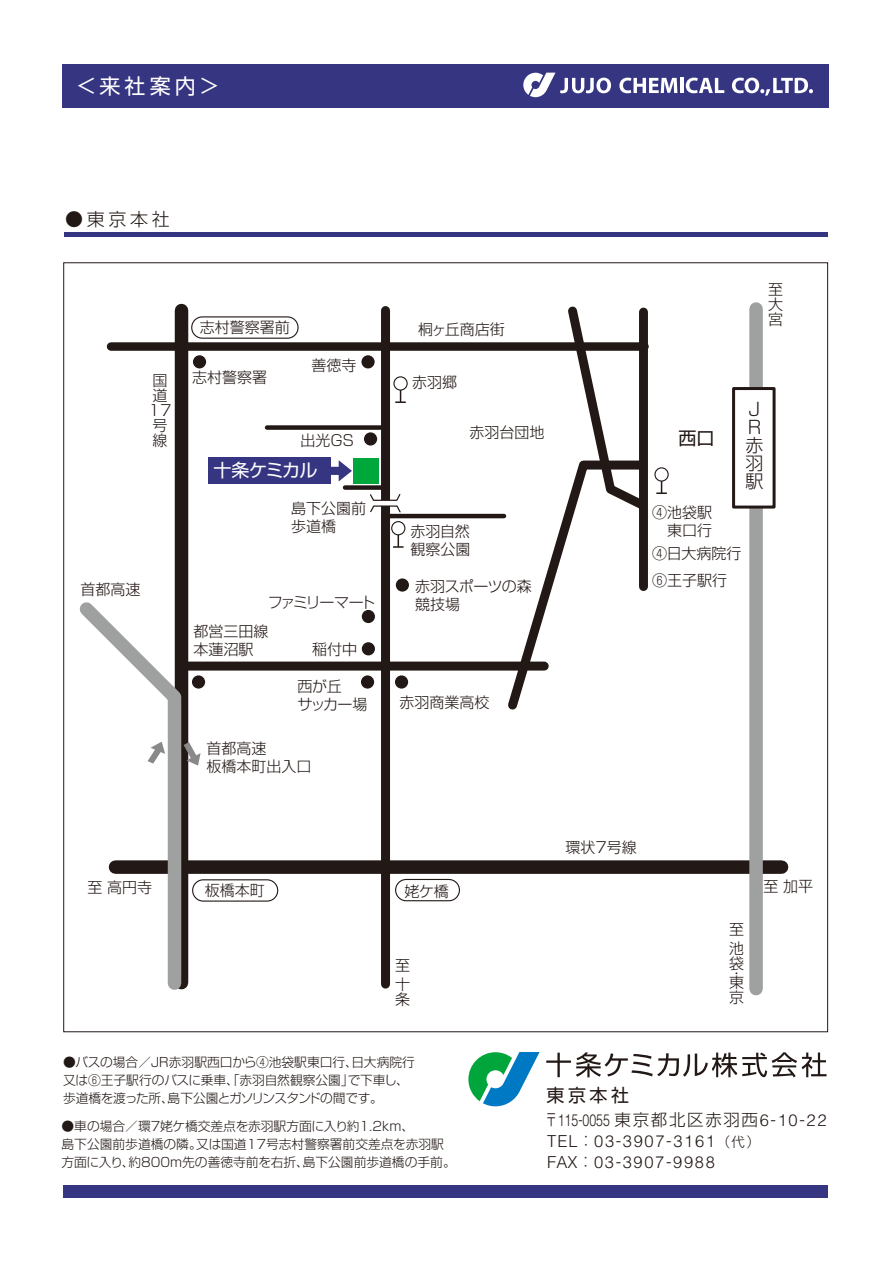
<style>
.page{position:relative;width:893px;height:1263px;background:#fff}
.page>*{position:absolute;margin:0;border:0;box-sizing:border-box;transform-origin:0 0}
.t1{font:21px "Shin Go Pro";color:#fff}
.t2{font:300 18px/18px "Shin Go Pro";color:#221815}
.t3{font:18px "Shin Go Pro";letter-spacing:.2em;color:#221815}
.t4{font:18px "Shin Go Pro";letter-spacing:-.035em;color:#fff}
.t5{font:300 16.5px/21px "Helvetica";letter-spacing:.1em;color:#221815;scale:.75 1}
.t6{font:300 15px/15px "Shin Go Pro";color:#221815}
.t7{font:300 15px/18px "Shin Go Pro";letter-spacing:-.02em;color:#221815}
.t8{font:300 15px/18px "Shin Go Pro";letter-spacing:-.03em;color:#221815}
.t9{font:300 15px "Shin Go Pro";letter-spacing:-.155em;color:#221815}
.t10{font:300 12.75px/18px "Shin Go Pro";color:#221815}
.s1{font-family:"Shin Go Pro"}
.s2{font-family:"Shin Go Pro";font-size:13.5px}
</style>
<div class="page">
<hr style="left:64px;top:232px;width:763px;height:4px;background:#363581">
<div style="left:63px;top:1185px;width:765px;height:13px;background:#363581"></div>
<div style="left:62px;top:64px;width:767px;height:44px;background:#363581"></div>
<div style="left:116px;top:860px;width:666px;height:14px;background:#221815"></div>
<div style="left:175px;top:311px;width:13px;height:672px;background:#221815"></div>
<div style="left:381px;top:311px;width:9px;height:673px;background:#221815"></div>
<div style="left:182px;top:662px;width:362px;height:9px;background:#221815"></div>
<div style="left:111px;top:342px;width:534px;height:9px;background:#221815"></div>
<div style="left:749px;top:309px;width:14px;height:680px;background:#9fa0a0"></div>
<div style="left:732px;top:387px;width:44px;height:122px;background:#fff;border:3px solid #221815"></div>
<hr style="left:387px;top:514px;width:117px;height:4px;background:#221815">
<div style="left:345px;top:485px;width:39px;height:5px;background:#221815"></div>
<div style="left:267px;top:425px;width:117px;height:5px;background:#221815"></div>
<div style="left:193px;top:355px;width:13px;height:13px;background:#221815;border-radius:50%"></div>
<div style="left:364px;top:432px;width:13px;height:13px;background:#221815;border-radius:50%"></div>
<div style="left:192px;top:675px;width:13px;height:14px;background:#221815;border-radius:50%"></div>
<div style="left:361px;top:675px;width:13px;height:14px;background:#221815;border-radius:50%"></div>
<div style="left:395px;top:675px;width:13px;height:14px;background:#221815;border-radius:50%"></div>
<div style="left:362px;top:642px;width:13px;height:13px;background:#221815;border-radius:50%"></div>
<div style="left:362px;top:610px;width:13px;height:13px;background:#221815;border-radius:50%"></div>
<div style="left:396px;top:578px;width:13px;height:14px;background:#221815;border-radius:50%"></div>
<div style="left:361px;top:355px;width:14px;height:13px;background:#221815;border-radius:50%"></div>
<svg style="left:370px;top:494px;width:31px;height:19px"></svg>
<div style="left:353px;top:458px;width:26px;height:25px;background:#00a73b"></div>
<svg style="left:330px;top:460px;width:22px;height:21px"></svg>
<div style="left:208px;top:458px;width:122px;height:26px;background:#363581"></div>
<svg style="left:395px;top:388px;width:11px;height:15px"></svg>
<svg style="left:394px;top:377px;width:13px;height:13px"></svg>
<div style="left:393px;top:376px;width:15px;height:15px;border:1px solid #221815;border-radius:50%"></div>
<svg style="left:501px;top:306px;width:166px;height:404px"></svg>
<svg style="left:655px;top:468px;width:13px;height:13px"></svg>
<div style="left:654px;top:467px;width:15px;height:15px;border:1px solid #221815;border-radius:50%"></div>
<svg style="left:393px;top:533px;width:11px;height:15px"></svg>
<div style="left:392px;top:522px;width:13px;height:13px;background:#fff;border-radius:50%"></div>
<div style="left:391px;top:521px;width:14px;height:14px;border:1px solid #221815;border-radius:50%"></div>
<div style="left:191px;top:316px;width:108px;height:23px;border:1px solid #221815;border-radius:11px"></div>
<div style="left:192px;top:879px;width:86px;height:23px;border:1px solid #221815;border-radius:11px"></div>
<div style="left:395px;top:879px;width:65px;height:22px;border:1px solid #221815;border-radius:11px"></div>
<svg style="left:79px;top:590px;width:109px;height:400px"></svg>
<svg style="left:184px;top:742px;width:17px;height:23px"></svg>
<svg style="left:148px;top:742px;width:17px;height:21px"></svg>
<svg style="left:546px;top:1052px;width:280px;height:25px"></svg>
<svg style="left:468px;top:1052px;width:72px;height:54px"></svg>
<svg style="left:619px;top:78px;width:58px;height:15px"></svg>
<hr style="left:680px;top:78px;width:3px;height:15px;background:#fff">
<svg style="left:686px;top:78px;width:38px;height:15px"></svg>
<svg style="left:732px;top:78px;width:81px;height:18px"></svg>
<svg style="left:523px;top:73px;width:88px;height:24px"></svg>
<h1 class="t1" style="left:76px;top:68px;width:145px">＜来社案内＞</h1>
<h2 class="t2" style="left:65px;top:208px;width:106px">●東京本社</h2>
<p class="t6" style="left:153px;top:371px;width:16px">国道</p>
<p class="t6" style="left:149px;top:401px;width:24px">17号線</p>
<p class="t6" style="left:200px;top:318px;width:91px">志村警察署前</p>
<p class="t6" style="left:192px;top:368px;width:76px">志村警察署</p>
<p class="t6" style="left:312px;top:356px;width:46px">善徳寺</p>
<p class="t6" style="left:300px;top:431px;width:57px">出光ＧＳ</p>
<h2 class="t4" style="left:214px;top:455px;width:105px">十条ケミカル</h2>
<p class="t6" style="left:418px;top:320px;width:88px">桐ヶ丘商店街</p>
<p class="t6" style="left:412px;top:373px;width:46px">赤羽郷</p>
<p class="t6" style="left:469px;top:423px;width:76px">赤羽台団地</p>
<h2 class="t3" style="left:678px;top:423px;width:37px">西口</h2>
<p class="t6" style="left:768px;top:280px;width:16px;text-align:justify">至大宮</p>
<h2 class="t2" style="left:746px;top:398px;width:19px">J<br>R赤羽駅</h2>
<p class="t6" style="left:80px;top:580px;width:61px">首都高速</p>
<p class="t6" style="left:291px;top:497px;width:76px;line-height:18px">島下公園前歩道橋</p>
<p class="t9" style="left:268px;top:590px;width:109px">ファミリーマート</p>
<p class="t6" style="left:312px;top:640px;width:46px">稲付中</p>
<p class="t6" style="left:194px;top:620px;width:76px;line-height:18px">都営三田線本蓮沼駅</p>
<p class="t6" style="left:411px;top:520px;width:61px;line-height:18px">赤羽自然観察公園</p>
<p class="t7" style="left:415px;top:575px;width:118px">赤羽スポーツの森競技場</p>
<p class="t6" style="left:652px;top:501px;width:61px;line-height:18px">④池袋駅　東口行</p>
<p class="t6" style="left:652px;top:538px;width:91px;line-height:27px">④日大病院行<br>⑥王子駅行</p>
<p class="t8" style="left:297px;top:675px;width:72px">西が丘<br>サッカー場</p>
<p class="t6" style="left:399px;top:693px;width:91px">赤羽商業高校</p>
<p class="t6" style="left:206px;top:737px;width:106px;line-height:18px">首都高速<br>板橋本町出入口</p>
<p class="t6" style="left:87px;top:878px;width:66px">至高円寺</p>
<p class="t6" style="left:205px;top:881px;width:61px">板橋本町</p>
<p class="t6" style="left:404px;top:881px;width:46px">姥ケ橋</p>
<p class="t6" style="left:395px;top:953px;width:16px;line-height:19.5px">至十</p>
<p class="t6" style="left:395px;top:990px;width:16px">条</p>
<p class="t10" style="left:63px;top:1051px;width:353px">●バスの場合／ＪＲ赤羽駅西口から④池袋駅東口行、日大病院行又は⑥王子駅行のバスに乗車、「赤羽自然観察公園」で下車し、歩道橋を渡った所、島下公園とガソリンスタンドの間です。</p>
<p class="t6" style="left:566px;top:838px;width:73px">環状7号線</p>
<h2 class="t3" style="left:546px;top:1080px;width:84px">東京本社</h2>
<p class="t6" style="left:729px;top:917px;width:16px;line-height:19.5px">至池</p>
<p class="t6" style="left:729px;top:954px;width:16px">袋</p>
<p class="t6" style="left:729px;top:964px;width:10px">・</p>
<p class="t6" style="left:729px;top:973px;width:16px">東京</p>
<p class="t6" style="left:763px;top:877px;width:51px">至加平</p>
<p class="t10" style="left:62px;top:1115px;width:396px">●車の場合／環７姥ケ橋交差点を赤羽駅方面に入り約1.2km、<br>島下公園前歩道橋の隣。又は国道17号志村警察署前交差点を赤羽駅方面に入り、約800m先の善徳寺前を右折、島下公園前歩道橋の手前。</p>
<p class="t5" style="left:545px;top:1109px;width:376px"><span class="s1">〒</span>115-0055 <span class="s1">東京都北区赤羽西</span>6-10-22<br>TEL<span class="s1">：</span>03-3907-3161<span class="s2">（代）<br></span>FAX<span class="s1">：</span>03-3907-9988</p>
</div>
